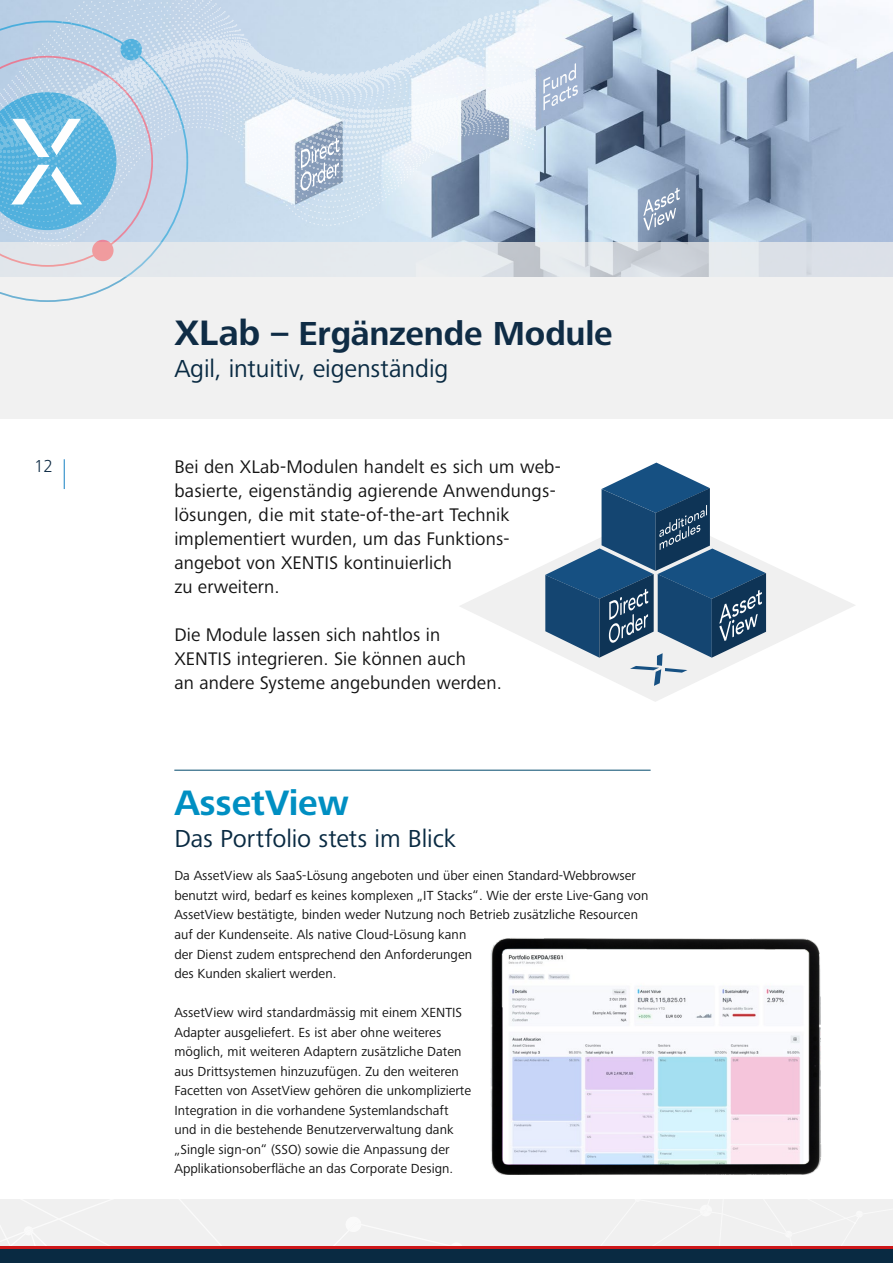
<style>
.page{position:relative;width:893px;height:1263px;background:#fff}
.page>*{position:absolute;margin:0;border:0;box-sizing:border-box;transform-origin:0 0}
.t1{font:700 36.6px "Frutiger Next Pro";letter-spacing:-.005em;color:#008fc2}
.t2{font:700 34.5px "Frutiger Next Pro";letter-spacing:-.005em;color:#0f2c45}
.t3{font:25.5px "Frutiger Next Pro";letter-spacing:-.005em;color:#092a42}
.t4{font:18.9px/24px "Frutiger Next Pro";letter-spacing:.005em;color:#131313}
.t5{font:300 18px "Frutiger Next Pro";color:#0f2c45}
.t6{font:13.65px/19.5px "Frutiger Next Pro";color:#131313}
.s1{font-size:36.6px}
</style>
<div class="page">
<img style="left:535px;top:0;width:358px;height:242px">
<div style="left:0;top:242px;width:893px;height:177px;background:#ededed"></div>
<div style="left:0;top:1199px;width:525px;height:47px;background:#f0f0f0"></div>
<svg style="left:543px;top:63px;width:35px;height:47px;background:#afbfd7"></svg>
<svg style="left:188px;top:237px;width:347px;height:14px"></svg>
<svg style="left:0;top:0;width:535px;height:237px"></svg>
<svg style="left:0;top:21px;width:188px;height:281px"></svg>
<svg style="left:121px;top:39px;width:21px;height:21px"></svg>
<svg style="left:0;top:56px;width:153px;height:211px;background:#a5cbe4"></svg>
<div style="left:0;top:1248px;width:893px;height:15px;background:#092a42"></div>
<hr style="left:0;top:1246px;width:893px;height:2px;background:#cd1719">
<div style="left:544px;top:1199px;width:349px;height:50px;background:#f0f0f0"></div>
<hr style="left:64px;top:459px;width:1px;height:30px;background:#1580c2">
<svg style="left:643px;top:188px;width:37px;height:43px;background:#95a6bd"></svg>
<svg style="left:460px;top:563px;width:395px;height:139px"></svg>
<svg style="left:545px;top:463px;width:221px;height:223px"></svg>
<svg style="left:301px;top:137px;width:38px;height:54px;background:#a9b8cc"></svg>
<img style="left:490px;top:938px;width:332px;height:237px">
<hr style="left:174px;top:770px;width:477px;height:1px;background:#00486b">
<h2 class="t2" style="left:174px;top:314px;width:440px"><span class="s1">XLab</span> – Ergänzende Module</h2>
<h3 class="t3" style="left:174px;top:354px;width:276px">Agil, intuitiv, eigenständig</h3>
<h3 class="t5" style="left:34px;top:456px;width:21px">12</h3>
<h3 class="t4" style="left:174px;top:455px;width:388px">Bei den XLab-Modulen handelt es sich um web&shy;basierte, eigenständig agierende Anwendungs&shy;lösungen, die mit state-of-the-art Technik implementiert wurden, um das Funktions&shy;angebot von XENTIS kontinuierlich<br>zu erweitern.</h3>
<h3 class="t4" style="left:174px;top:623px;width:329px">Die Module lassen sich nahtlos in<br>XENTIS integrieren. Sie können auch<br>an andere Systeme angebunden werden.</h3>
<h1 class="t1" style="left:174px;top:782px;width:176px">AssetView</h1>
<h3 class="t3" style="left:174px;top:824px;width:283px">Das Portfolio stets im Blick</h3>
<p class="t6" style="left:174px;top:866px;width:476px">Da AssetView als SaaS-Lösung angeboten und über einen Standard-Webbrowser benutzt wird, bedarf es keines komplexen „IT Stacks“. Wie der erste Live-Gang von AssetView bestätigte, binden weder Nutzung noch Betrieb zusätzliche Resourcen auf der Kundenseite. Als native Cloud-Lösung kann<br>der Dienst zudem entsprechend den Anforderungen<br>des Kunden skaliert werden.</p>
<p class="t6" style="left:174px;top:1003px;width:298px">AssetView wird standardmässig mit einem XENTIS Adapter ausgeliefert. Es ist aber ohne weiteres möglich, mit weiteren Adaptern zusätzliche Daten aus Drittsystemen hinzuzufügen. Zu den weiteren Facetten von AssetView gehören die unkomplizierte Integration in die vorhandene Systemlandschaft und in die bestehende Benutzerverwaltung dank „Single sign-on“ (SSO) sowie die Anpassung der Applikationsoberfläche an das Corporate Design.</p>
</div>
